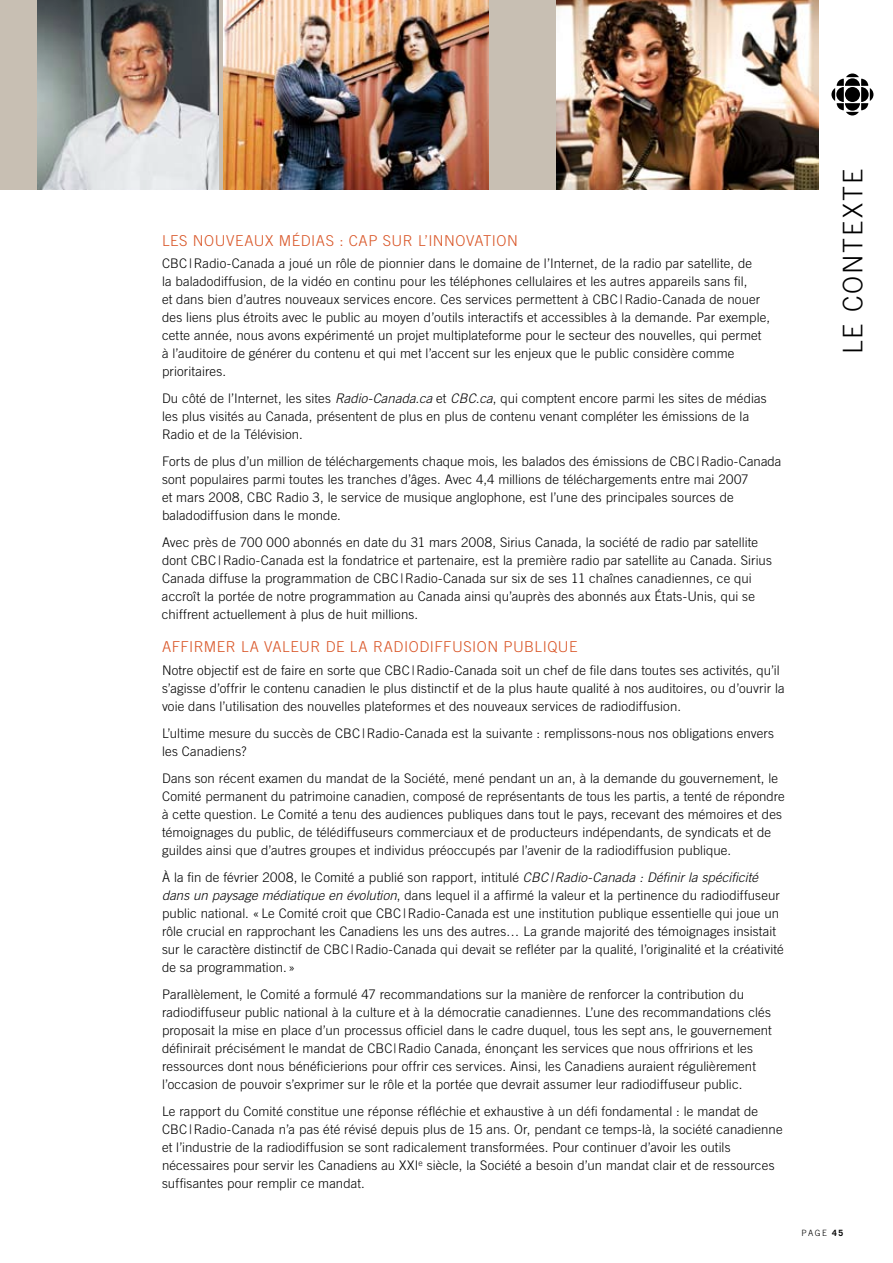
<style>
.page{position:relative;width:893px;height:1263px;background:#fff}
.page>*{position:absolute;margin:0;border:0;box-sizing:border-box;transform-origin:0 0}
.t1{font:300 27px "Trade Gothic";letter-spacing:.07em;color:#000}
.t2{font:300 15px "Trade Gothic";letter-spacing:.035em;color:#d95527}
.t3{font:300 13.2px/18px "Trade Gothic";letter-spacing:.01em;color:#000}
.t4{font:300 8.7px "Trade Gothic";color:#000}
.s1{font-style:italic}
.s2{font-weight:700}
</style>
<div class="page">
<svg style="left:831px;top:74px;width:42px;height:41px"></svg>
<div style="left:0;top:0;width:812px;height:189px;background:#c8bfb3"></div>
<img style="left:556px;top:0;width:262px;height:189px">
<img style="left:224px;top:0;width:265px;height:189px">
<img style="left:38px;top:0;width:181px;height:189px">
<p class="t2" style="left:162px;top:232px;width:357px">Les Nouveaux Médias : cap sur l’innovation</p>
<p class="t3" style="left:162px;top:254px;width:609px">CBC| Radio‑Canada a joué un rôle de pionnier dans le domaine de l’I nternet, de la radio par satellite, de<br>la baladodiffusion, de la vidéo en continu pour les téléphones cellulaires et les autres appareils sans fil,<br>et dans bien d’autres nouveaux services encore. Ces services permettent à CBC| Radio‑Canada de nouer des liens plus étroits avec le public au moyen d’outils interactifs et accessibles à la demande. Par exemple, cette année, nous avons expérimenté un projet multiplateforme pour le secteur des nouvelles, qui permet à l’auditoire de générer du contenu et qui met l’accent sur les enjeux que le public considère comme prioritaires.</p>
<p class="t3" style="left:162px;top:389px;width:606px">Du côté de l’I nternet, les sites <span class="s1">Radio-Canada.ca</span> et <span class="s1">CBC.ca</span>, qui comptent encore parmi les sites de médias les plus visités au Canada, présentent de plus en plus de contenu venant compléter les émissions de la<br>Radio et de la Télévision.</p>
<p class="t3" style="left:162px;top:452px;width:621px">Forts de plus d’un million de téléchargements chaque mois, les balados des émissions de CBC| Radio‑Canada sont populaires parmi toutes les tranches d’âges. Avec 4,4 millions de téléchargements entre mai 2007<br>et mars 2008, CBC Radio 3, le service de musique anglophone, est l’une des principales sources de baladodiffusion dans le monde.</p>
<p class="t3" style="left:162px;top:533px;width:611px">Avec près de 700 000 abonnés en date du 31 mars 2008, Sirius Canada, la société de radio par satellite dont CBC| Radio‑Canada est la fondatrice et partenaire, est la première radio par satellite au Canada. Sirius Canada diffuse la programmation de CBC| Radio‑Canada sur six de ses 11 chaînes canadiennes, ce qui accroît la portée de notre programmation au Canada ainsi qu’auprès des abonnés aux États-U nis, qui se chiffrent actuellement à plus de huit millions.</p>
<p class="t2" style="left:162px;top:638px;width:417px">Affirmer la valeur de la radiodiffusion publique</p>
<p class="t3" style="left:162px;top:661px;width:624px">N otre objectif est de faire en sorte que CBC| Radio‑Canada soit un chef de file dans toutes ses activités, qu’il s’agisse d’offrir le contenu canadien le plus distinctif et de la plus haute qualité à nos auditoires, ou d’ouvrir la voie dans l’utilisation des nouvelles plateformes et des nouveaux services de radiodiffusion.</p>
<p class="t3" style="left:162px;top:724px;width:613px">L’ultime mesure du succès de CBC| Radio‑Canada est la suivante : remplissons-nous nos obligations envers les Canadiens?</p>
<p class="t3" style="left:162px;top:769px;width:624px">Dans son récent examen du mandat de la Société, mené pendant un an, à la demande du gouvernement, le Comité permanent du patrimoine canadien, composé de représentants de tous les partis, a tenté de répondre à cette question. Le Comité a tenu des audiences publiques dans tout le pays, recevant des mémoires et des témoignages du public, de télédiffuseurs commerciaux et de producteurs indépendants, de syndicats et de guildes ainsi que d’autres groupes et individus préoccupés par l’avenir de la radiodiffusion publique.</p>
<p class="t3" style="left:162px;top:868px;width:623px">À la fin de février 2008, le Comité a publié son rapport, intitulé <span class="s1">CBC|Radio‑Canada : Définir la spécificité dans un paysage médiatique en évolution</span>, dans lequel il a affirmé la valeur et la pertinence du radiodiffuseur public national. « Le Comité croit que CBC| Radio‑Canada est une institution publique essentielle qui joue un rôle crucial en rapprochant les Canadiens les uns des autres… La grande majorité des témoignages insistait sur le caractère distinctif de CBC| Radio‑Canada qui devait se refléter par la qualité, l’originalité et la créativité de sa programmation. »</p>
<p class="t3" style="left:162px;top:985px;width:611px">Parallèlement, le Comité a formulé 47 recommandations sur la manière de renforcer la contribution du radiodiffuseur public national à la culture et à la démocratie canadiennes. L’une des recommandations clés proposait la mise en place d’un processus officiel dans le cadre duquel, tous les sept ans, le gouvernement définirait précisément le mandat de CBC| Radio Canada, énonçant les services que nous offririons et les ressources dont nous bénéficierions pour offrir ces services. Ainsi, les Canadiens auraient régulièrement l’occasion de pouvoir s’exprimer sur le rôle et la portée que devrait assumer leur radiodiffuseur public.</p>
<p class="t3" style="left:162px;top:1102px;width:622px">Le rapport du Comité constitue une réponse réfléchie et exhaustive à un défi fondamental : le mandat de CBC| Radio‑Canada n’a pas été révisé depuis plus de 15 ans. Or, pendant ce temps-là, la société canadienne et l’industrie de la radiodiffusion se sont radicalement transformées. Pour continuer d’avoir les outils nécessaires pour servir les Canadiens au XXI <sup>e</sup> siècle, la Société a besoin d’un mandat clair et de ressources suffisantes pour remplir ce mandat.</p>
<h1 class="t1" style="left:837px;top:354px;width:187px;rotate:-90deg">le contexte</h1>
<p class="t4" style="left:802px;top:1227px;width:43px">PA GE <span class="s2">45</span></p>
</div>
